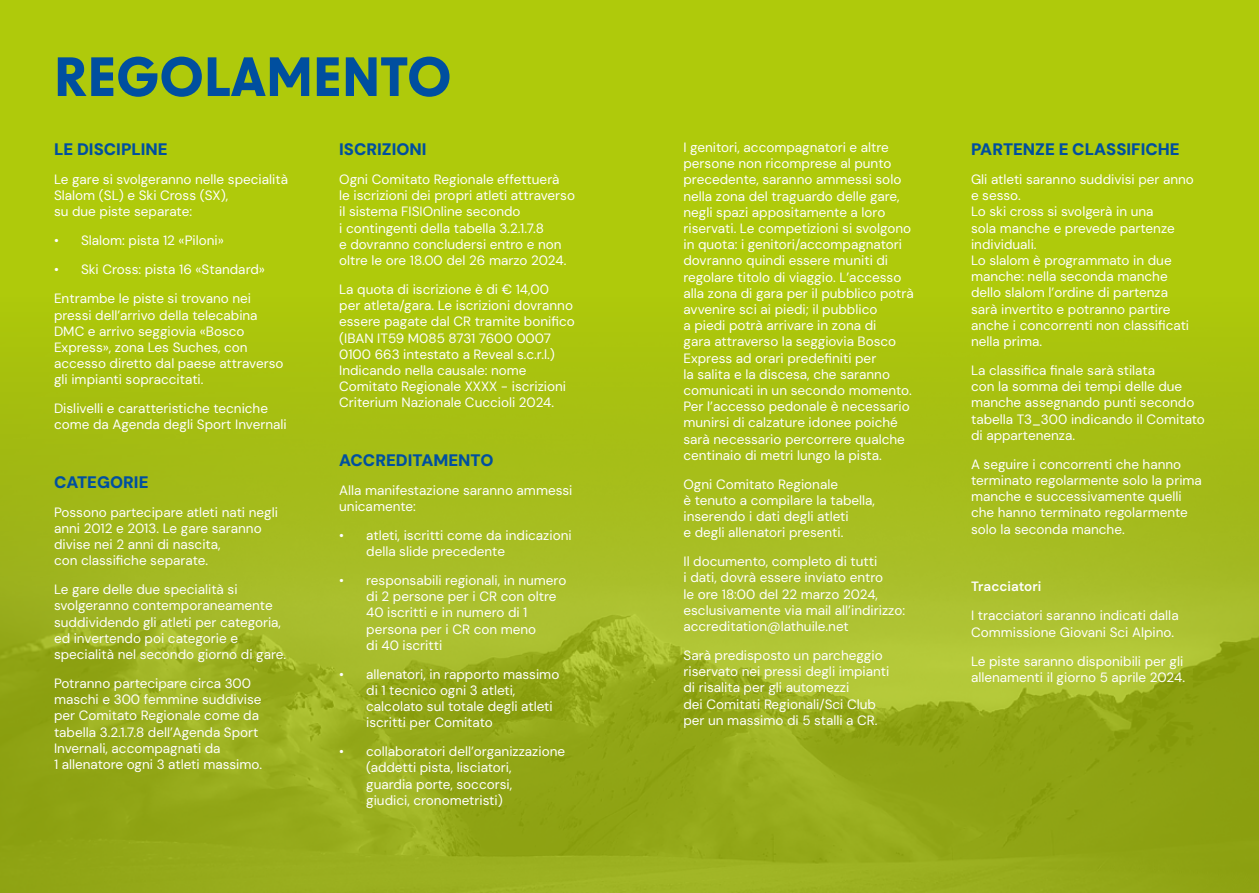
<style>
.page{position:relative;width:1259px;height:893px;background:#afca0b}
.page>*{position:absolute;margin:0;border:0;box-sizing:border-box;transform-origin:0 0}
.t1{font:700 52.5px "New Order";color:#004f9f}
.t2{font:900 16.65px "DM Sans";color:#004f9f}
.t3{font:13.5px/16.2px "DM Sans";color:#fff}
.t4{font:600 13.5px "DM Sans";color:#fff}
</style>
<div class="page">
<img style="left:0;top:382px;width:1259px;height:511px">
<h1 class="t1" style="left:54px;top:43px;width:399px">REGOLAMENTO</h1>
<p class="t2" style="left:54px;top:139px;width:115px">LE DISCIPLINE</p>
<p class="t3" style="left:54px;top:171px;width:235px">Le gare si svolgeranno nelle specialità<br>Slalom (SL) e Ski Cross (SX),<br>su due piste separate:</p>
<p class="t3" style="left:54px;top:232px;width:171px">• Slalom: pista 12 «Piloni»</p>
<p class="t3" style="left:54px;top:255px;width:212px;line-height:29px">• Ski Cross: pista 16 «Standard»<br>Entrambe le piste si trovano nei</p>
<p class="t3" style="left:54px;top:307px;width:231px">pressi dell’arrivo della telecabina<br>DMC e arrivo seggiovia «Bosco<br>Express», zona Les Suches, con accesso diretto dal paese attraverso gli impianti sopraccitati.</p>
<p class="t3" style="left:54px;top:400px;width:234px">Dislivelli e caratteristiche tecniche come da Agenda degli Sport Invernali</p>
<p class="t2" style="left:54px;top:471px;width:96px">CATEGORIE</p>
<p class="t3" style="left:54px;top:504px;width:225px">Possono partecipare atleti nati negli anni 2012 e 2013. Le gare saranno divise nei 2 anni di nascita,<br>con classifiche separate.</p>
<p class="t3" style="left:54px;top:581px;width:234px">Le gare delle due specialità si svolgeranno contemporaneamente suddividendo gli atleti per categoria, ed invertendo poi categorie e specialità nel secondo giorno di gare.</p>
<p class="t3" style="left:54px;top:675px;width:210px">Potranno partecipare circa 300 maschi e 300 femmine suddivise per Comitato Regionale come da tabella 3.2.1.7.8 dell’Agenda Sport<br>Invernali, accompagnati da<br>1 allenatore ogni 3 atleti massimo.</p>
<p class="t2" style="left:339px;top:139px;width:89px">ISCRIZIONI</p>
<p class="t3" style="left:339px;top:171px;width:237px">Ogni Comitato Regionale effettuerà<br>le iscrizioni dei propri atleti attraverso il sistema FISIOnline secondo<br>i contingenti della tabella 3.2.1.7.8<br>e dovranno concludersi entro e non oltre le ore 18.00 del 26 marzo 2024.</p>
<p class="t3" style="left:339px;top:281px;width:237px">La quota di iscrizione è di € 14,00<br>per atleta/gara. Le iscrizioni dovranno essere pagate dal CR tramite bonifico (IBAN IT59 M085 8731 7600 0007<br>0100 663 intestato a Reveal s.c.r.l.)<br>Indicando nella causale: nome Comitato Regionale XXXX - iscrizioni Criterium Nazionale Cuccioli 2024.</p>
<p class="t2" style="left:339px;top:449px;width:156px">ACCREDITAMENTO</p>
<p class="t3" style="left:339px;top:482px;width:235px">Alla manifestazione saranno ammessi unicamente:</p>
<p class="t3" style="left:366px;top:527px;width:207px;text-indent:-27px">• atleti, iscritti come da indicazioni della slide precedente</p>
<p class="t3" style="left:366px;top:572px;width:202px;text-indent:-27px">• responsabili regionali, in numero di 2 persone per i CR con oltre<br>40 iscritti e in numero di 1 persona per i CR con meno<br>di 40 iscritti</p>
<p class="t3" style="left:366px;top:666px;width:195px;text-indent:-27px">• allenatori, in rapporto massimo di 1 tecnico ogni 3 atleti, calcolato sul totale degli atleti iscritti per Comitato</p>
<p class="t3" style="left:366px;top:743px;width:200px;text-indent:-27px">• collaboratori dell’organizzazione (addetti pista, lisciatori,<br>guardia porte, soccorsi,<br>giudici, cronometristi)</p>
<p class="t3" style="left:683px;top:139px;width:232px">I genitori, accompagnatori e altre persone non ricomprese al punto precedente, saranno ammessi solo nella zona del traguardo delle gare, negli spazi appositamente a loro riservati. Le competizioni si svolgono in quota: i genitori/accompagnatori dovranno quindi essere muniti di regolare titolo di viaggio. L’accesso alla zona di gara per il pubblico potrà avvenire sci ai piedi; il pubblico<br>a piedi potrà arrivare in zona di<br>gara attraverso la seggiovia Bosco Express ad orari predefiniti per<br>la salita e la discesa, che saranno comunicati in un secondo momento.<br>Per l’accesso pedonale è necessario munirsi di calzature idonee poiché sarà necessario percorrere qualche centinaio di metri lungo la pista.</p>
<p class="t3" style="left:683px;top:476px;width:193px">Ogni Comitato Regionale<br>è tenuto a compilare la tabella, inserendo i dati degli atleti<br>e degli allenatori presenti.</p>
<p class="t3" style="left:683px;top:553px;width:223px">Il documento, completo di tutti<br>i dati, dovrà essere inviato entro<br>le ore 18:00 del 22 marzo 2024, esclusivamente via mail all’indirizzo: accreditation@lathuile.net</p>
<p class="t3" style="left:683px;top:647px;width:207px">Sarà predisposto un parcheggio riservato nei pressi degli impianti di risalita per gli automezzi<br>dei Comitati Regionali/Sci Club per un massimo di 5 stalli a CR.</p>
<p class="t2" style="left:971px;top:139px;width:210px">PARTENZE E CLASSIFICHE</p>
<p class="t3" style="left:971px;top:171px;width:224px">Gli atleti saranno suddivisi per anno e sesso.<br>Lo ski cross si svolgerà in una<br>sola manche e prevede partenze individuali.<br>Lo slalom è programmato in due manche: nella seconda manche dello slalom l’ordine di partenza sarà invertito e potranno partire anche i concorrenti non classificati nella prima.</p>
<p class="t3" style="left:971px;top:362px;width:235px">La classifica finale sarà stilata<br>con la somma dei tempi delle due manche assegnando punti secondo tabella T3_300 indicando il Comitato di appartenenza.</p>
<p class="t3" style="left:971px;top:456px;width:232px">A seguire i concorrenti che hanno terminato regolarmente solo la prima manche e successivamente quelli che hanno terminato regolarmente solo la seconda manche.</p>
<p class="t4" style="left:971px;top:578px;width:72px">Tracciatori</p>
<p class="t3" style="left:971px;top:608px;width:209px">I tracciatori saranno indicati dalla<br>Commissione Giovani Sci Alpino.</p>
<p class="t3" style="left:971px;top:653px;width:215px">Le piste saranno disponibili per gli allenamenti il giorno 5 aprile 2024.</p>
</div>
